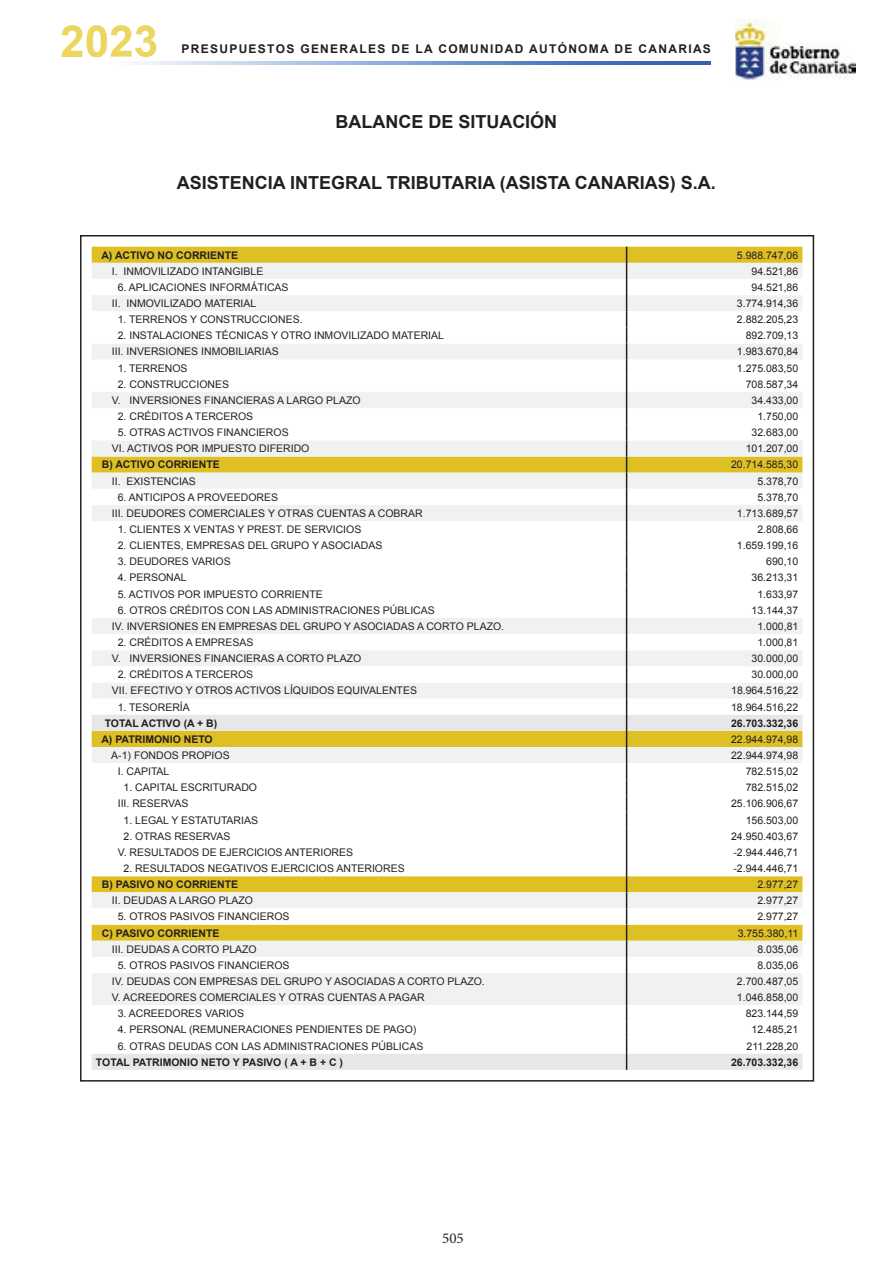
<style>
.page{position:relative;width:893px;height:1263px;background:#fff}
.page>*{position:absolute;margin:0;border:0;box-sizing:border-box;transform-origin:0 0}
.t1{font:700 44.25px "Arial";color:#ecd660}
.t2{font:700 18px "Arial";color:#231f20}
.t3{font:15px "Minion Pro";color:#231f20}
.t4{font:700 12px "Arial";letter-spacing:.11em;color:#231f20}
.t5{font:10.5px "Arial";color:#231f20}
.t6{font:700 10.5px "Arial";color:#231f20}
</style>
<div class="page">
<img style="left:132px;top:57px;width:579px;height:8px">
<img style="left:132px;top:62px;width:579px;height:2px">
<img style="left:101px;top:53px;width:54px;height:4px">
<img style="left:735px;top:20px;width:121px;height:61px">
<div style="left:92px;top:247px;width:710px;height:16px;background:#dfc024"></div>
<div style="left:92px;top:263px;width:710px;height:16px;background:#f0f1f1"></div>
<svg style="left:92px;top:279px;width:710px;height:436px"></svg>
<svg style="left:92px;top:715px;width:710px;height:355px"></svg>
<svg style="left:626px;top:247px;width:1px;height:823px"></svg>
<h1 class="t1" style="left:60px;top:17px;width:100px">2023</h1>
<p class="t4" style="left:181px;top:42px;width:531px">PRESUPUESTOS GENERALES DE LA COMUNIDAD AUTÓNOMA DE CANARIAS</p>
<h2 class="t2" style="left:335px;top:112px;width:223px">BALANCE DE SITUACIÓN</h2>
<h2 class="t2" style="left:177px;top:172px;width:540px">ASISTENCIA INTEGRAL TRIBUTARIA (ASISTA CANARIAS) S.A.</h2>
<p class="t6" style="left:101px;top:249px;width:138px">A) ACTIVO NO CORRIENTE</p>
<p class="t5" style="left:737px;top:249px;width:63px">5.988.747,06</p>
<p class="t5" style="left:112px;top:265px;width:153px">I. INMOVILIZADO INTANGIBLE</p>
<p class="t5" style="left:751px;top:265px;width:48px">94.521,86</p>
<p class="t5" style="left:118px;top:281px;width:172px">6. APLICACIONES INFORMÁTICAS</p>
<p class="t5" style="left:751px;top:281px;width:48px">94.521,86</p>
<p class="t5" style="left:112px;top:298px;width:146px">II. INMOVILIZADO MATERIAL</p>
<p class="t5" style="left:737px;top:298px;width:63px">3.774.914,36</p>
<p class="t5" style="left:118px;top:314px;width:186px">1. TERRENOS Y CONSTRUCCIONES.</p>
<p class="t5" style="left:737px;top:314px;width:63px">2.882.205,23</p>
<p class="t5" style="left:118px;top:330px;width:328px">2. INSTALACIONES TÉCNICAS Y OTRO INMOVILIZADO MATERIAL</p>
<p class="t5" style="left:746px;top:330px;width:54px">892.709,13</p>
<p class="t5" style="left:112px;top:346px;width:168px">III. INVERSIONES INMOBILIARIAS</p>
<p class="t5" style="left:737px;top:346px;width:63px">1.983.670,84</p>
<p class="t5" style="left:118px;top:362px;width:71px">1. TERRENOS</p>
<p class="t5" style="left:737px;top:362px;width:63px">1.275.083,50</p>
<p class="t5" style="left:118px;top:378px;width:113px">2. CONSTRUCCIONES</p>
<p class="t5" style="left:746px;top:378px;width:54px">708.587,34</p>
<p class="t5" style="left:112px;top:394px;width:250px">V. INVERSIONES FINANCIERAS A LARGO PLAZO</p>
<p class="t5" style="left:751px;top:394px;width:48px">34.433,00</p>
<p class="t5" style="left:118px;top:411px;width:137px">2. CRÉDITOS A TERCEROS</p>
<p class="t5" style="left:757px;top:411px;width:42px">1.750,00</p>
<p class="t5" style="left:118px;top:427px;width:172px">5. OTRAS ACTIVOS FINANCIEROS</p>
<p class="t5" style="left:751px;top:427px;width:48px">32.683,00</p>
<p class="t5" style="left:112px;top:443px;width:199px">VI. ACTIVOS POR IMPUESTO DIFERIDO</p>
<p class="t5" style="left:746px;top:443px;width:54px">101.207,00</p>
<p class="t6" style="left:102px;top:459px;width:119px">B) ACTIVO CORRIENTE</p>
<p class="t5" style="left:731px;top:459px;width:69px">20.714.585,30</p>
<p class="t5" style="left:112px;top:475px;width:86px">II. EXISTENCIAS</p>
<p class="t5" style="left:757px;top:475px;width:42px">5.378,70</p>
<p class="t5" style="left:118px;top:491px;width:162px">6. ANTICIPOS A PROVEEDORES</p>
<p class="t5" style="left:757px;top:491px;width:42px">5.378,70</p>
<p class="t5" style="left:112px;top:507px;width:312px">III. DEUDORES COMERCIALES Y OTRAS CUENTAS A COBRAR</p>
<p class="t5" style="left:737px;top:507px;width:63px">1.713.689,57</p>
<p class="t5" style="left:118px;top:524px;width:245px">1. CLIENTES X VENTAS Y PREST. DE SERVICIOS</p>
<p class="t5" style="left:757px;top:524px;width:42px">2.808,66</p>
<p class="t5" style="left:118px;top:540px;width:266px">2. CLIENTES, EMPRESAS DEL GRUPO Y ASOCIADAS</p>
<p class="t5" style="left:737px;top:540px;width:63px">1.659.199,16</p>
<p class="t5" style="left:118px;top:556px;width:114px">3. DEUDORES VARIOS</p>
<p class="t5" style="left:766px;top:556px;width:34px">690,10</p>
<p class="t5" style="left:118px;top:572px;width:70px">4. PERSONAL</p>
<p class="t5" style="left:751px;top:572px;width:48px">36.213,31</p>
<p class="t5" style="left:118px;top:588px;width:207px">5. ACTIVOS POR IMPUESTO CORRIENTE</p>
<p class="t5" style="left:757px;top:588px;width:42px">1.633,97</p>
<p class="t5" style="left:118px;top:604px;width:319px">6. OTROS CRÉDITOS CON LAS ADMINISTRACIONES PÚBLICAS</p>
<p class="t5" style="left:751px;top:604px;width:48px">13.144,37</p>
<p class="t5" style="left:112px;top:620px;width:394px">IV. INVERSIONES EN EMPRESAS DEL GRUPO Y ASOCIADAS A CORTO PLAZO.</p>
<p class="t5" style="left:757px;top:620px;width:42px">1.000,81</p>
<p class="t5" style="left:118px;top:636px;width:137px">2. CRÉDITOS A EMPRESAS</p>
<p class="t5" style="left:757px;top:636px;width:42px">1.000,81</p>
<p class="t5" style="left:112px;top:653px;width:251px">V. INVERSIONES FINANCIERAS A CORTO PLAZO</p>
<p class="t5" style="left:751px;top:653px;width:48px">30.000,00</p>
<p class="t5" style="left:118px;top:669px;width:137px">2. CRÉDITOS A TERCEROS</p>
<p class="t5" style="left:751px;top:669px;width:48px">30.000,00</p>
<p class="t5" style="left:112px;top:685px;width:307px">VII. EFECTIVO Y OTROS ACTIVOS LÍQUIDOS EQUIVALENTES</p>
<p class="t5" style="left:731px;top:685px;width:69px">18.964.516,22</p>
<p class="t5" style="left:118px;top:701px;width:74px">1. TESORERÍA</p>
<p class="t5" style="left:731px;top:701px;width:69px">18.964.516,22</p>
<p class="t6" style="left:105px;top:717px;width:114px">TOTAL ACTIVO (A + B)</p>
<p class="t6" style="left:731px;top:717px;width:69px">26.703.332,36</p>
<p class="t6" style="left:101px;top:733px;width:113px">A) PATRIMONIO NETO</p>
<p class="t5" style="left:731px;top:733px;width:69px">22.944.974,98</p>
<p class="t5" style="left:111px;top:749px;width:120px">A-1) FONDOS PROPIOS</p>
<p class="t5" style="left:731px;top:749px;width:69px">22.944.974,98</p>
<p class="t5" style="left:118px;top:766px;width:53px">I. CAPITAL</p>
<p class="t5" style="left:746px;top:766px;width:54px">782.515,02</p>
<p class="t5" style="left:124px;top:782px;width:135px">1. CAPITAL ESCRITURADO</p>
<p class="t5" style="left:746px;top:782px;width:54px">782.515,02</p>
<p class="t5" style="left:118px;top:798px;width:72px">III. RESERVAS</p>
<p class="t5" style="left:731px;top:798px;width:69px">25.106.906,67</p>
<p class="t5" style="left:124px;top:814px;width:136px">1. LEGAL Y ESTATUTARIAS</p>
<p class="t5" style="left:746px;top:814px;width:54px">156.503,00</p>
<p class="t5" style="left:124px;top:830px;width:108px">2. OTRAS RESERVAS</p>
<p class="t5" style="left:731px;top:830px;width:69px">24.950.403,67</p>
<p class="t5" style="left:118px;top:846px;width:237px">V. RESULTADOS DE EJERCICIOS ANTERIORES</p>
<p class="t5" style="left:733px;top:846px;width:66px">-2.944.446,71</p>
<p class="t5" style="left:124px;top:862px;width:283px">2. RESULTADOS NEGATIVOS EJERCICIOS ANTERIORES</p>
<p class="t5" style="left:733px;top:862px;width:66px">-2.944.446,71</p>
<p class="t6" style="left:102px;top:879px;width:138px">B) PASIVO NO CORRIENTE</p>
<p class="t5" style="left:757px;top:879px;width:42px">2.977,27</p>
<p class="t5" style="left:112px;top:895px;width:143px">II. DEUDAS A LARGO PLAZO</p>
<p class="t5" style="left:757px;top:895px;width:42px">2.977,27</p>
<p class="t5" style="left:118px;top:911px;width:173px">5. OTROS PASIVOS FINANCIEROS</p>
<p class="t5" style="left:757px;top:911px;width:42px">2.977,27</p>
<p class="t6" style="left:102px;top:927px;width:119px">C) PASIVO CORRIENTE</p>
<p class="t5" style="left:738px;top:927px;width:62px">3.755.380,11</p>
<p class="t5" style="left:112px;top:943px;width:146px">III. DEUDAS A CORTO PLAZO</p>
<p class="t5" style="left:757px;top:943px;width:42px">8.035,06</p>
<p class="t5" style="left:118px;top:959px;width:173px">5. OTROS PASIVOS FINANCIEROS</p>
<p class="t5" style="left:757px;top:959px;width:42px">8.035,06</p>
<p class="t5" style="left:112px;top:975px;width:374px">IV. DEUDAS CON EMPRESAS DEL GRUPO Y ASOCIADAS A CORTO PLAZO.</p>
<p class="t5" style="left:737px;top:975px;width:63px">2.700.487,05</p>
<p class="t5" style="left:112px;top:992px;width:314px">V. ACREEDORES COMERCIALES Y OTRAS CUENTAS A PAGAR</p>
<p class="t5" style="left:737px;top:992px;width:63px">1.046.858,00</p>
<p class="t5" style="left:118px;top:1008px;width:128px">3. ACREEDORES VARIOS</p>
<p class="t5" style="left:746px;top:1008px;width:54px">823.144,59</p>
<p class="t5" style="left:118px;top:1024px;width:300px">4. PERSONAL (REMUNERACIONES PENDIENTES DE PAGO)</p>
<p class="t5" style="left:751px;top:1024px;width:48px">12.485,21</p>
<p class="t5" style="left:118px;top:1040px;width:307px">6. OTRAS DEUDAS CON LAS ADMINISTRACIONES PÚBLICAS</p>
<p class="t5" style="left:746px;top:1040px;width:53px">211.228,20</p>
<p class="t6" style="left:96px;top:1056px;width:249px">TOTAL PATRIMONIO NETO Y PASIVO ( A + B + C )</p>
<p class="t6" style="left:731px;top:1056px;width:69px">26.703.332,36</p>
<h3 class="t3" style="left:442px;top:1229px;width:23px">505</h3>
</div>
